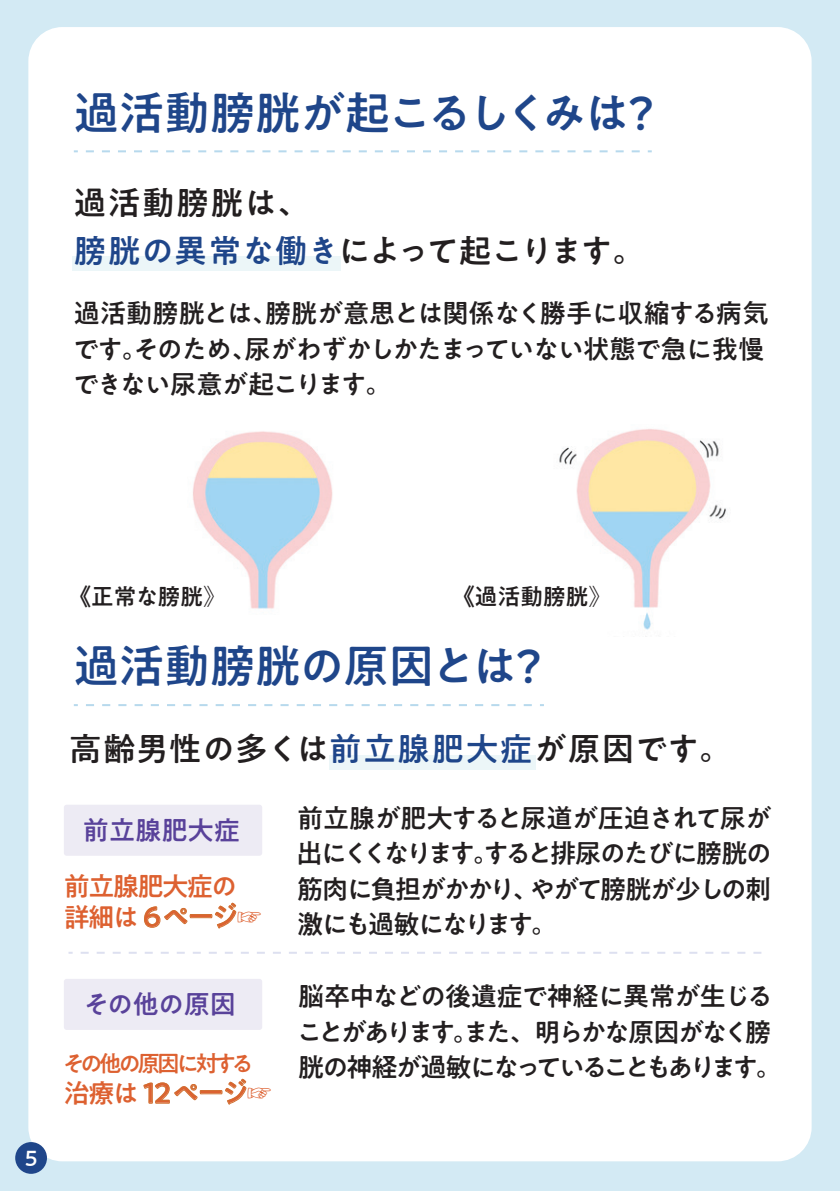
<style>
.page{position:relative;width:840px;height:1191px;background:#fff}
.page>*{position:absolute;margin:0;border:0;box-sizing:border-box;transform-origin:0 0}
.t1{font:500 45.4px "PA1 Gothic Std N";letter-spacing:-.035em;color:#1f468a}
.t2{font:500 45.4px "PA1 Gothic Std N";letter-spacing:-.015em;color:#1f468a}
.t3{font:500 32.6px/48.2px "PA1 Gothic Std N";letter-spacing:.02em;color:#231f20}
.t4{font:500 28.4px "PA1 Gothic Std N";letter-spacing:-.09em;color:#dd6131}
.t5{font:500 26.2px/35.4px "PA1 Gothic Std N";letter-spacing:-.07em;color:#231f20;text-align:justify}
.t6{font:500 26.2px/35.4px "PA1 Gothic Std N";letter-spacing:-.045em;color:#231f20}
.t7{font:500 26.2px/35.4px "PA1 Gothic Std N";letter-spacing:-.1em;color:#231f20}
.t8{font:500 26.2px/31.4px "PA1 Gothic Std N";letter-spacing:-.06em;color:#dd6131}
.t9{font:500 26.2px "PA1 Gothic Std N";color:#59429a}
.t10{font:500 22.6px "PA1 Gothic Std N";color:#231f20}
.t11{font:500 22.6px "PA1 Gothic Std N";letter-spacing:-.16em;color:#dd6131}
.t12{font:500 21.2px "PA1 Gothic Std N";color:#fff}
.s1{color:#1f468a}
.s2{font-family:"Koz Go Pr 6 N";font-weight:400}
.s3{font-size:28.4px}
.s4{font-size:26.2px}
</style>
<div class="page">
<div style="left:0;top:0;width:839px;height:1191px;background:#d3eaf4"></div>
<div style="left:28px;top:27px;width:783px;height:1134px;background:#fff;border-radius:34px"></div>
<div style="left:72px;top:256px;width:268px;height:15px;background:#ecf6f8"></div>
<svg style="left:86px;top:150px;width:565px;height:2px"></svg>
<svg style="left:86px;top:704px;width:457px;height:2px"></svg>
<div style="left:64px;top:979px;width:198px;height:51px;background:#edebf4;border-radius:3px"></div>
<div style="left:64px;top:804px;width:198px;height:51px;background:#edebf4;border-radius:3px"></div>
<svg style="left:144px;top:902px;width:92px;height:26px"></svg>
<svg style="left:143px;top:1079px;width:103px;height:25px"></svg>
<div style="left:328px;top:755px;width:207px;height:15px;background:#ecf6f8"></div>
<svg style="left:68px;top:952px;width:693px;height:1px"></svg>
<img style="left:193px;top:431px;width:140px;height:178px">
<img style="left:559px;top:429px;width:168px;height:201px">
<div style="left:15px;top:1142px;width:32px;height:31px;background:#1f468a;border-radius:50%"></div>
<h1 class="t1" style="left:74px;top:86px;width:591px">過活動膀胱が起こるしくみは？</h1>
<p class="t3" style="left:74px;top:181px;width:572px">過活動膀胱は、<br><span class="s1">膀胱の異常な働き</span>によって起こります。</p>
<p class="t6" style="left:73px;top:298px;width:696px">過活動膀胱とは、膀胱が意思とは関係なく勝手に収縮する病気です。そのため、尿がわずかしかたまっていない状態で急に我慢できない尿意が起こります。</p>
<p class="t12" style="left:25px;top:1145px;width:14px">5</p>
<p class="t10" style="left:68px;top:583px;width:159px">《正常な膀胱<span class="s2">》</span></p>
<p class="t10" style="left:452px;top:583px;width:160px">《過活動膀胱<span class="s2">》</span></p>
<h1 class="t2" style="left:74px;top:639px;width:479px">過活動膀胱の原因とは？</h1>
<p class="t3" style="left:69px;top:727px;width:663px">高齢男性の多くは<span class="s1">前立腺肥大症</span>が原因です。</p>
<p class="t9" style="left:83px;top:815px;width:159px">前立腺肥大症</p>
<p class="t8" style="left:64px;top:872px;width:200px">前立腺肥大症の詳細は <span class="s3">6ページ</span>☞</p>
<p class="t9" style="left:84px;top:989px;width:154px">その他の原因</p>
<p class="t11" style="left:63px;top:1050px;width:193px">その他の原因に対する</p>
<p class="t4" style="left:64px;top:1076px;width:210px"><span class="s4">治療は</span> 12ページ<span class="s4">☞</span></p>
<p class="t5" style="left:296px;top:803px;width:477px">前立腺が肥大すると尿道が圧迫されて尿が出にくくなります。すると排尿のたびに膀胱の筋肉に負担がかかり、やがて膀胱が少しの刺激にも過敏になります。</p>
<p class="t7" style="left:296px;top:981px;width:486px">脳卒中などの後遺症で神経に異常が生じることがあります。また、明らかな原因がなく膀胱の神経が過敏になっていることもあります。</p>
</div>
